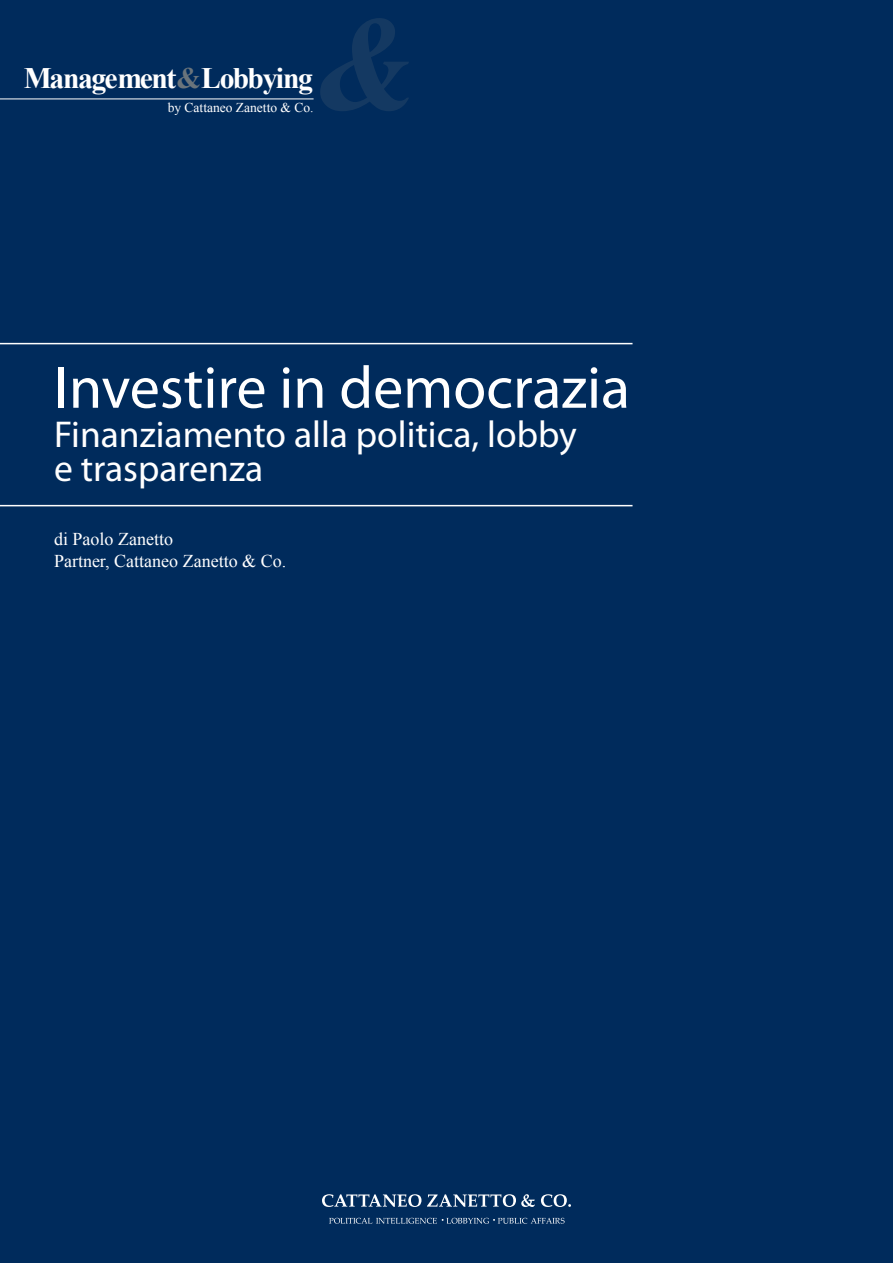
<style>
.page{position:relative;width:893px;height:1263px;background:#fff}
.page>*{position:absolute;margin:0;border:0;box-sizing:border-box;transform-origin:0 0}
.t1{font:60px "Myriad Pro";color:#fff}
.t2{font:37.5px/34.5px "Myriad Pro";color:#fff}
.t3{font:700 29.7px "Times New Roman";letter-spacing:-.05em;color:#fff}
.t4{font:18px/21.6px "Times New Roman";color:#fff}
.t5{font:13.5px "Times New Roman";color:#fff}
.s1{color:#6a747b}
</style>
<div class="page">
<div style="left:0;top:0;width:892px;height:1263px;background:#002b5c"></div>
<svg style="left:320px;top:18px;width:89px;height:93px"></svg>
<hr style="left:0;top:99px;width:314px;height:1px;background:#fff">
<hr style="left:0;top:343px;width:632px;height:1px;background:#fff">
<hr style="left:0;top:505px;width:632px;height:1px;background:#fff">
<svg style="left:322px;top:1194px;width:99px;height:13px"></svg>
<svg style="left:427px;top:1194px;width:108px;height:13px"></svg>
<svg style="left:541px;top:1194px;width:30px;height:13px"></svg>
<svg style="left:329px;top:1218px;width:236px;height:6px"></svg>
<p class="t3" style="left:24px;top:58px;width:291px">Management<span class="s1">&amp;</span>Lobbying</p>
<p class="t5" style="left:168px;top:98px;width:147px">by Cattaneo Zanetto &amp; Co.</p>
<h1 class="t1" style="left:54px;top:355px;width:577px">Investire in democrazia</h1>
<p class="t2" style="left:54px;top:418px;width:524px">Finanziamento alla politica, lobby e trasparenza</p>
<p class="t4" style="left:54px;top:528px;width:234px">di Paolo Zanetto<br>Partner, Cattaneo Zanetto &amp; Co.</p>
</div>
